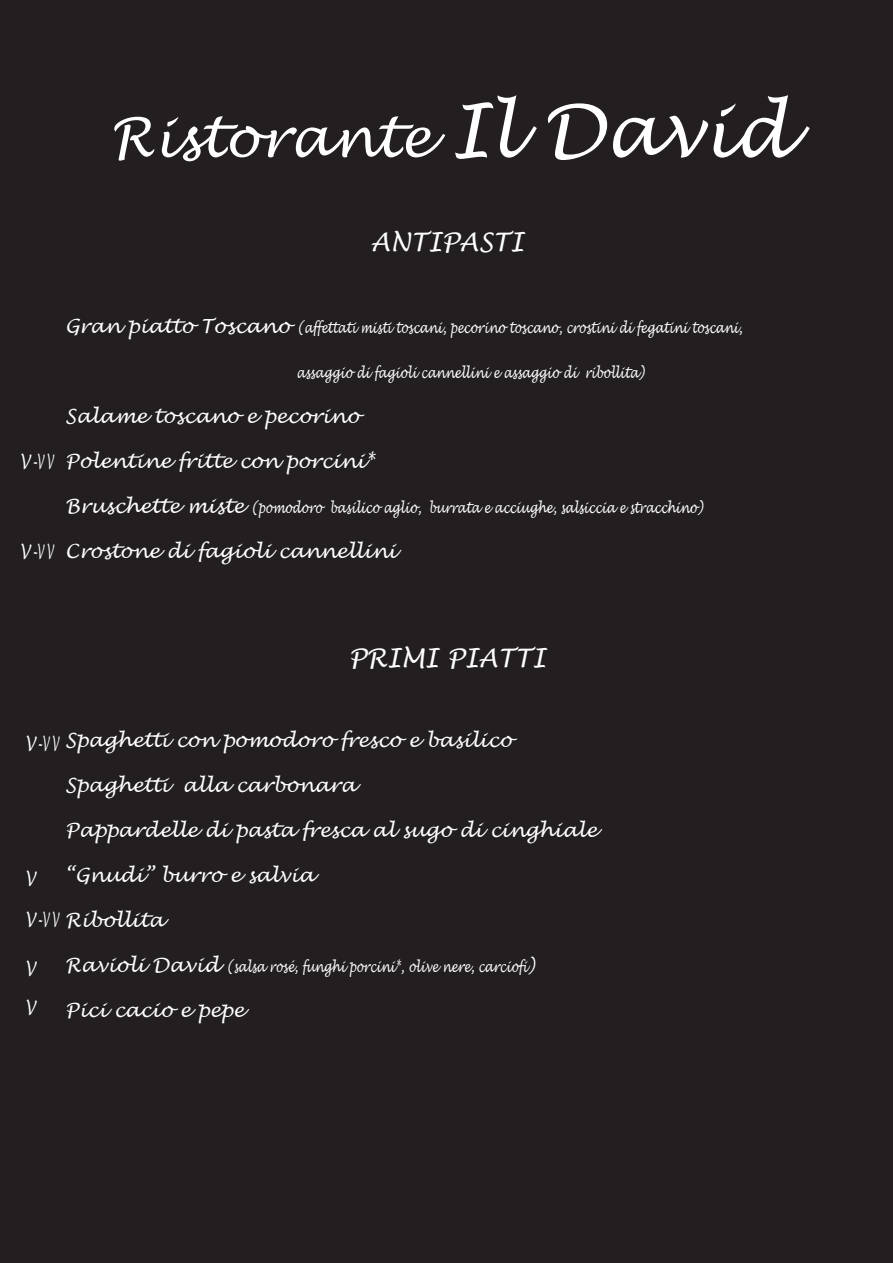
<style>
.page{position:relative;width:893px;height:1263px;background:#231f20}
.page>*{position:absolute;margin:0;border:0;box-sizing:border-box;transform-origin:0 0}
.t1{font:italic 54px "Lucida Handwriting";color:#fff}
.t2{font:italic 25.5px "Lucida Handwriting";color:#fff}
.t3{font:italic 19.5px "Lucida Handwriting";color:#fff}
.t4{font:italic 19.5px "Lucida Handwriting";color:#fff;scale:.75 1}
.t5{font:italic 15px "Lucida Handwriting";color:#fff;scale:.75 1}
.s1{font-size:72px}
.s2{font-size:19.5px}
.s3{font-size:18px}
</style>
<div class="page">
<p class="t1" style="left:110px;top:105px;width:682px">Ristorante <span class="s1">Il David</span></p>
<p class="t2" style="left:371px;top:227px;width:155px">ANTIPASTI</p>
<p class="t4" style="left:20px;top:451px;width:46px">V-V V</p>
<p class="t4" style="left:20px;top:541px;width:46px">V-V V</p>
<p class="t5" style="left:65px;top:319px;width:904px"><span class="s2">Gran piatto Toscano</span> (affettati misti toscani, pecorino toscano, crostini di fegatini toscani,</p>
<p class="t5" style="left:297px;top:364px;width:466px">assaggio di fagioli cannellini e assaggio di ribollita)</p>
<p class="t3" style="left:65px;top:404px;width:296px">Salame toscano e pecorino</p>
<p class="t3" style="left:65px;top:449px;width:311px">Polentine fritte con porcini*</p>
<p class="t5" style="left:65px;top:499px;width:852px"><span class="s2">Bruschette miste</span> (pomodoro basilico aglio, burrata e acciughe, salsiccia e stracchino)</p>
<p class="t3" style="left:65px;top:539px;width:333px">Crostone di fagioli cannellini</p>
<p class="t2" style="left:349px;top:643px;width:198px">PRIMI PIATTI</p>
<p class="t3" style="left:65px;top:728px;width:448px">Spaghetti con pomodoro fresco e basilico</p>
<p class="t3" style="left:65px;top:773px;width:292px">Spaghetti alla carbonara</p>
<p class="t3" style="left:65px;top:818px;width:533px">Pappardelle di pasta fresca al sugo di cinghiale</p>
<p class="t3" style="left:65px;top:863px;width:250px">“Gnudi” burro e salvia</p>
<p class="t4" style="left:26px;top:908px;width:186px">V-V V Ribollita</p>
<p class="t5" style="left:65px;top:958px;width:628px"><span class="s2">Ravioli David</span> (salsa rosé, funghi porcini*, olive nere, carciofi<span class="s3">)</span></p>
<p class="t3" style="left:65px;top:998px;width:180px">Pici cacio e pepe</p>
<p class="t4" style="left:26px;top:732px;width:46px">V-V V</p>
<p class="t4" style="left:26px;top:867px;width:15px">V</p>
<p class="t4" style="left:26px;top:957px;width:15px">V</p>
<p class="t4" style="left:26px;top:996px;width:15px">V</p>
</div>
